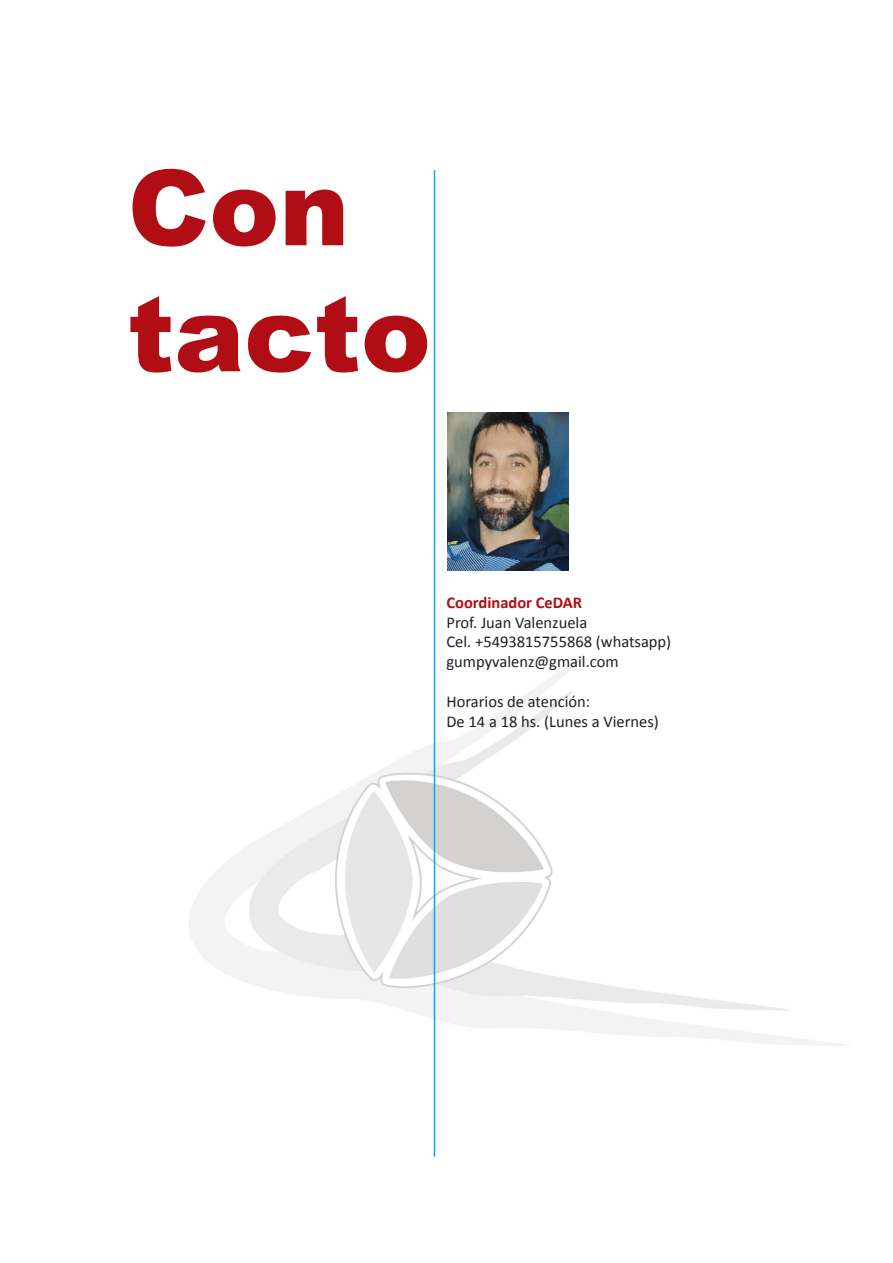
<style>
.page{position:relative;width:893px;height:1263px;background:#fff}
.page>*{position:absolute;margin:0;border:0;box-sizing:border-box;transform-origin:0 0}
.t1{font:900 105px "Arial";color:#b00d15}
.t2{font:16.5px "Calibri";color:#231f20}
.t3{font:700 16.5px "Calibri";color:#b00d15}
</style>
<div class="page">
<img style="left:189px;top:638px;width:660px;height:436px">
<hr style="left:434px;top:170px;width:1px;height:987px;background:#00aeef">
<img style="left:447px;top:412px;width:122px;height:158px">
<p class="t1" style="left:128px;top:132px;width:223px">Con</p>
<p class="t1" style="left:128px;top:258px;width:305px">tacto</p>
<p class="t3" style="left:446px;top:592px;width:137px">Coordinador CeDAR</p>
<p class="t2" style="left:446px;top:612px;width:142px">Prof. Juan Valenzuela</p>
<p class="t2" style="left:446px;top:631px;width:226px">Cel. +5493815755868 (whatsapp)</p>
<p class="t2" style="left:446px;top:651px;width:174px">gumpyvalenz@gmail.com</p>
<p class="t2" style="left:446px;top:691px;width:145px">Horarios de atención:</p>
<p class="t2" style="left:446px;top:711px;width:214px">De 14 a 18 hs. (Lunes a Viernes)</p>
</div>
